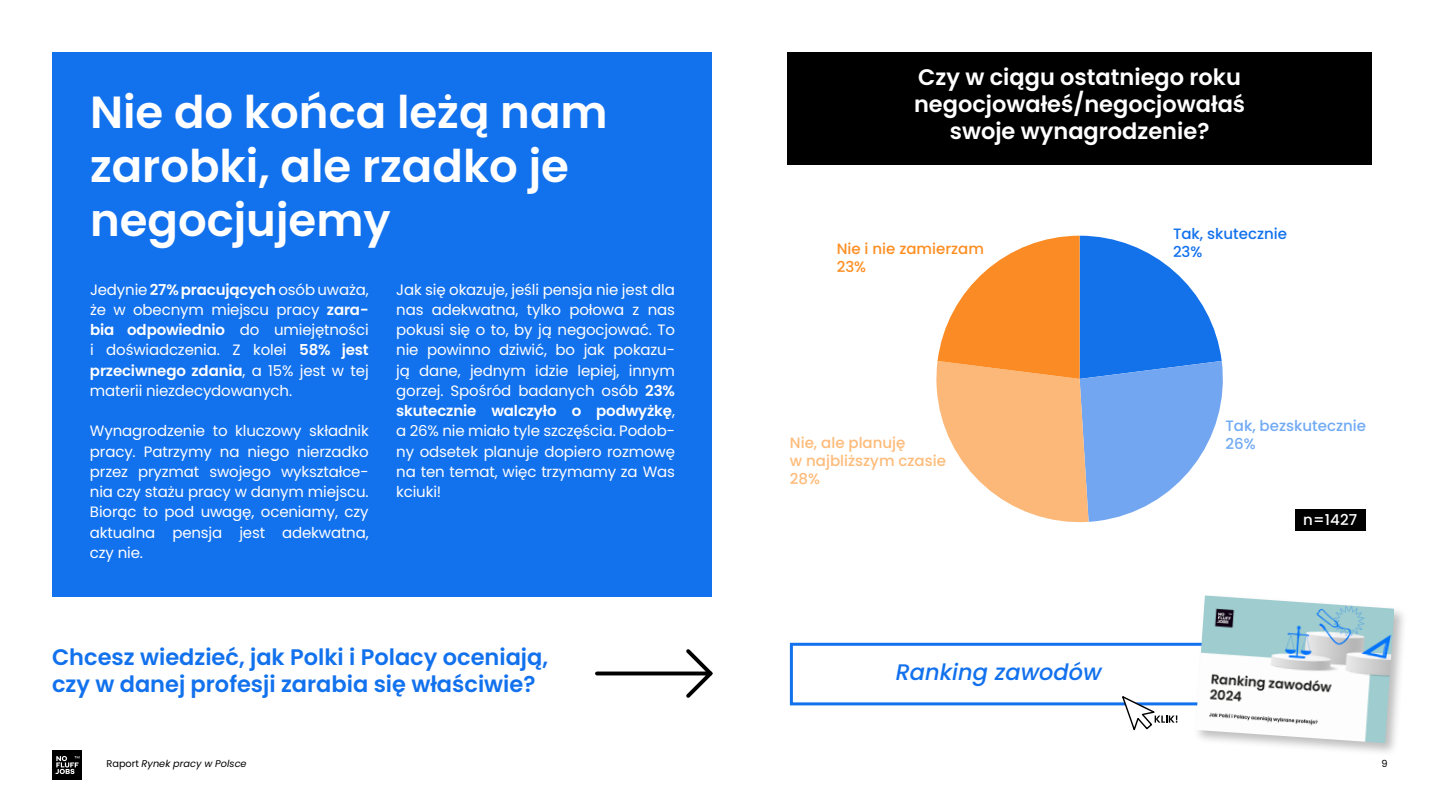
<style>
.page{position:relative;width:1440px;height:810px;background:#fff}
.page>*{position:absolute;margin:0;border:0;box-sizing:border-box;transform-origin:0 0}
.t1{font:600 45px/54px "Poppins";color:#fff}
.t2{font:600 22.5px/27px "Poppins";color:#1271ed}
.t3{font:600 22.5px/27px "Poppins";color:#fff;text-align:center}
.t4{font:italic 500 22.5px "Poppins";color:#1271ed}
.t5{font:15px/20.2px "Poppins";letter-spacing:-.01em;color:#fff;text-align:justify}
.t6{font:500 15px/18px "Poppins";color:#febb7a}
.t7{font:500 15px/18px "Poppins";color:#71aaf4}
.t8{font:500 15px "Poppins";color:#fe8e22}
.t9{font:500 15px "Poppins";color:#1271ed}
.t10{font:500 15px "Poppins";color:#fff}
.t11{font:italic 9.75px "Poppins";color:#000}
.t12{font:9.75px "Poppins";color:#000}
.s1{font-weight:600}
.s2{font-style:normal}
</style>
<div class="page">
<div style="left:52px;top:52px;width:660px;height:545px;background:#1271ed"></div>
<div style="left:787px;top:52px;width:585px;height:113px;background:#000"></div>
<svg style="left:936px;top:236px;width:287px;height:287px"></svg>
<svg style="left:595px;top:649px;width:118px;height:49px"></svg>
<div style="left:790px;top:643px;width:418px;height:62px;background:#fff;border:3px solid #1271ed"></div>
<svg style="left:1120px;top:696px;width:57px;height:35px"></svg>
<div style="left:1193px;top:593px;width:215px;height:163px;background:#000;opacity:.26"></div>
<img style="left:1196px;top:595px;width:198px;height:148px">
<div style="left:1295px;top:509px;width:70px;height:22px;background:#000"></div>
<div style="left:52px;top:750px;width:30px;height:30px;background:#000"></div>
<svg style="left:55px;top:756px;width:24px;height:18px"></svg>
<h1 class="t1" style="left:90px;top:85px;width:519px">Nie do końca leżą nam zarobki, ale rzadko je negocjujemy</h1>
<p class="t5" style="left:90px;top:279px;width:280px">Jedynie <span class="s1">27% pracujących</span> osób uważa, że w obecnym miejscu pracy <span class="s1">zara&shy;bia odpowiednio</span> do umiejętności i doświadczenia. Z kolei <span class="s1">58% jest przeciwnego zdania</span>, a 15% jest w tej materii niezdecydowanych.</p>
<p class="t5" style="left:90px;top:421px;width:280px">Wynagrodzenie to kluczowy składnik pracy. Patrzymy na niego nierzadko przez pryzmat swojego wykształce&shy;nia czy stażu pracy w danym miejscu.<br>Biorąc to pod uwagę, oceniamy, czy aktualna pensja jest adekwatna, czy nie.</p>
<p class="t5" style="left:396px;top:279px;width:280px">Jak się okazuje, jeśli pensja nie jest dla nas adekwatna, tylko połowa z nas pokusi się o to, by ją negocjować. To nie powinno dziwić, bo jak pokazu&shy;ją dane, jednym idzie lepiej, innym gorzej. Spośród badanych osób <span class="s1">23% skutecznie walczyło o podwyżkę</span>, a 26% nie miało tyle szczęścia. Podob&shy;ny odsetek planuje dopiero rozmowę na ten temat, więc trzymamy za Was kciuki!</p>
<h2 class="t2" style="left:52px;top:644px;width:498px">Chcesz wiedzieć, jak Polki i Polacy oceniają, czy w danej profesji zarabia się właściwie?</h2>
<h2 class="t3" style="left:914px;top:64px;width:333px">Czy w ciągu ostatniego roku negocjowałeś/negocjowałaś swoje wynagrodzenie?</h2>
<p class="t9" style="left:1173px;top:225px;width:116px">Tak, skutecznie</p>
<p class="t8" style="left:837px;top:240px;width:149px">Nie i nie zamierzam</p>
<p class="t9" style="left:1173px;top:243px;width:31px">23%</p>
<p class="t8" style="left:837px;top:258px;width:31px">23%</p>
<p class="t6" style="left:790px;top:433px;width:158px">Nie, ale planuję<br>w najbliższym czasie<br>28%</p>
<h2 class="t4" style="left:896px;top:659px;width:208px">Ranking zawodów</h2>
<p class="t7" style="left:1225px;top:417px;width:142px">Tak, bezskutecznie<br>26%</p>
<p class="t10" style="left:1303px;top:511px;width:56px">n=1427</p>
<p class="t11" style="left:106px;top:758px;width:142px"><span class="s2">Raport</span> Rynek pracy w Polsce</p>
<p class="t12" style="left:1381px;top:758px;width:8px">9</p>
</div>
